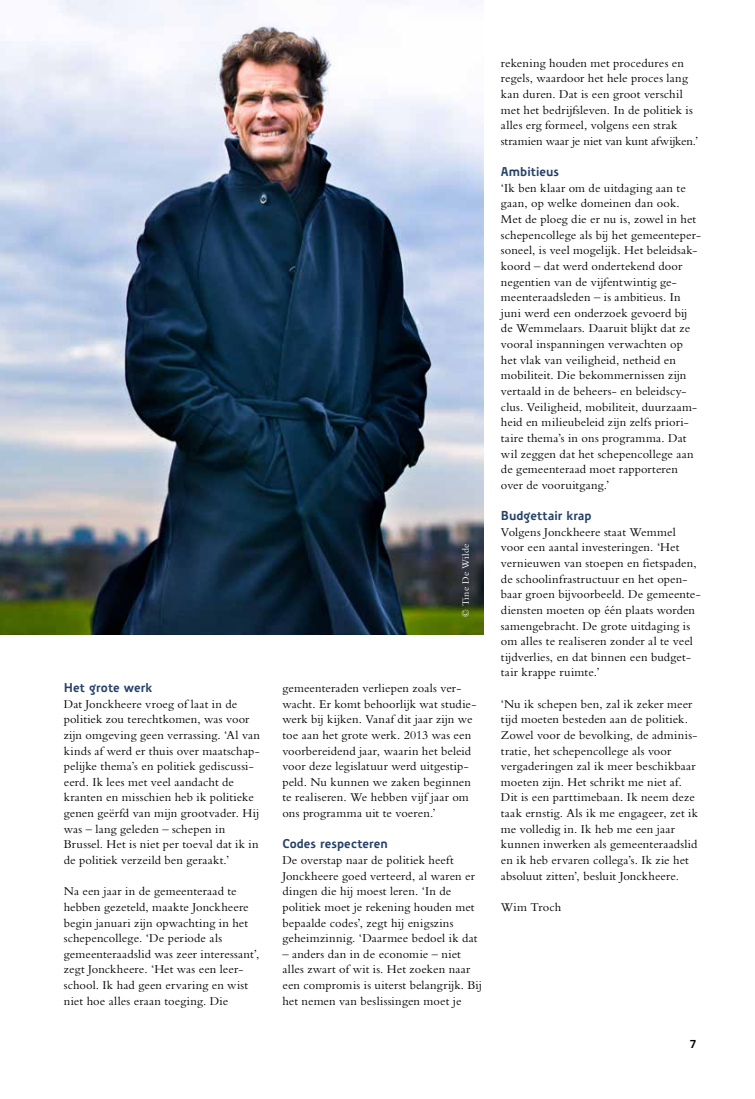
<style>
.page{position:relative;width:755px;height:1099px;background:#fff}
.page>*{position:absolute;margin:0;border:0;box-sizing:border-box;transform-origin:0 0}
.t1{font:12.5px/15.6px "Bembo Std";letter-spacing:.01em;color:#000}
.t2{font:700 12.5px "Precious Sans";letter-spacing:.005em;color:#254168}
.t3{font:700 11.25px "Precious Sans";color:#000}
.t4{font:10px "Bembo Std";letter-spacing:.015em;color:#fff}
</style>
<div class="page">
<img style="left:0;top:0;width:483px;height:634px">
<p class="t2" style="left:64px;top:679px;width:90px">Het grote werk</p>
<p class="t1" style="left:64px;top:695px;width:198px">Dat Jonckheere vroeg of laat in de politiek zou terechtkomen, was voor zijn omgeving geen verrassing. ‘Al van kinds af werd er thuis over maatschap&shy;pelijke thema’s en politiek gediscussi&shy;eerd. Ik lees met veel aandacht de kranten en misschien heb ik politieke genen geërfd van mijn grootvader. Hij was – lang geleden – schepen in Brussel. Het is niet per toeval dat ik in de politiek verzeild ben geraakt.’</p>
<p class="t1" style="left:64px;top:883px;width:197px">Na een jaar in de gemeenteraad te hebben gezeteld, maakte Jonckheere begin januari zijn opwachting in het schepencollege. ‘De periode als gemeenteraadslid was zeer interessant’, zegt Jonckheere. ‘Het was een leer&shy;school. Ik had geen ervaring en wist niet hoe alles eraan toeging. Die</p>
<p class="t4" style="left:460px;top:616px;width:74px;rotate:-90deg">© Tine De Wilde</p>
<p class="t1" style="left:282px;top:680px;width:195px">gemeenteraden verliepen zoals ver&shy;wacht. Er komt behoorlijk wat studie&shy;werk bij kijken. Vanaf dit jaar zijn we toe aan het grote werk. 2013 was een voorbereidend jaar, waarin het beleid voor deze legislatuur werd uitgestip&shy;peld. Nu kunnen we zaken beginnen te realiseren. We hebben vijf jaar om ons programma uit te voeren.’</p>
<p class="t2" style="left:282px;top:835px;width:107px">Codes respecteren</p>
<p class="t1" style="left:282px;top:852px;width:197px">De overstap naar de politiek heeft Jonckheere goed verteerd, al waren er dingen die hij moest leren. ‘In de politiek moet je rekening houden met bepaalde codes’, zegt hij enigszins geheimzinnig. ‘Daarmee bedoel ik dat</p>
<p class="t1" style="left:282px;top:945px;width:201px">– anders dan in de economie – niet alles zwart of wit is. Het zoeken naar een compromis is uiterst belangrijk. Bij het nemen van beslissingen moet je</p>
<p class="t1" style="left:501px;top:55px;width:199px">rekening houden met procedures en regels, waardoor het hele proces lang kan duren. Dat is een groot verschil met het bedrijfsleven. In de politiek is alles erg formeel, volgens een strak stramien waar je niet van kunt afwijken.’</p>
<p class="t2" style="left:501px;top:164px;width:60px">Ambitieus</p>
<p class="t1" style="left:501px;top:180px;width:202px">‘Ik ben klaar om de uitdaging aan te gaan, op welke domeinen dan ook.<br>Met de ploeg die er nu is, zowel in het schepencollege als bij het gemeenteper&shy;soneel, is veel mogelijk. Het beleidsak&shy;koord – dat werd ondertekend door negentien van de vijfentwintig ge&shy;meenteraadsleden – is ambitieus. In juni werd een onderzoek gevoerd bij de Wemmelaars. Daaruit blijkt dat ze vooral inspanningen verwachten op het vlak van veiligheid, netheid en mobiliteit. Die bekommernissen zijn vertaald in de beheers- en beleidscy&shy;clus. Veiligheid, mobiliteit, duurzaam&shy;heid en milieubeleid zijn zelfs priori&shy;taire thema’s in ons programma. Dat wil zeggen dat het schepencollege aan de gemeenteraad moet rapporteren over de vooruitgang.’</p>
<p class="t2" style="left:501px;top:507px;width:92px">Budgettair krap</p>
<p class="t1" style="left:501px;top:523px;width:201px">Volgens Jonckheere staat Wemmel voor een aantal investeringen. ‘Het vernieuwen van stoepen en fietspaden, de schoolinfrastructuur en het open&shy;baar groen bijvoorbeeld. De gemeente&shy;diensten moeten op één plaats worden samengebracht. De grote uitdaging is om alles te realiseren zonder al te veel tijdverlies, en dat binnen een budget&shy;tair krappe ruimte.’</p>
<p class="t1" style="left:501px;top:695px;width:199px">‘Nu ik schepen ben, zal ik zeker meer tijd moeten besteden aan de politiek.<br>Zowel voor de bevolking, de adminis&shy;tratie, het schepencollege als voor vergaderingen zal ik meer beschikbaar moeten zijn. Het schrikt me niet af.<br>Dit is een parttimebaan. Ik neem deze taak ernstig. Als ik me engageer, zet ik me volledig in. Ik heb me een jaar kunnen inwerken als gemeenteraadslid en ik heb ervaren collega’s. Ik zie het absoluut zitten’, besluit Jonckheere.</p>
<p class="t1" style="left:501px;top:898px;width:62px">Wim Troch</p>
<p class="t3" style="left:689px;top:1037px;width:9px">7</p>
</div>
